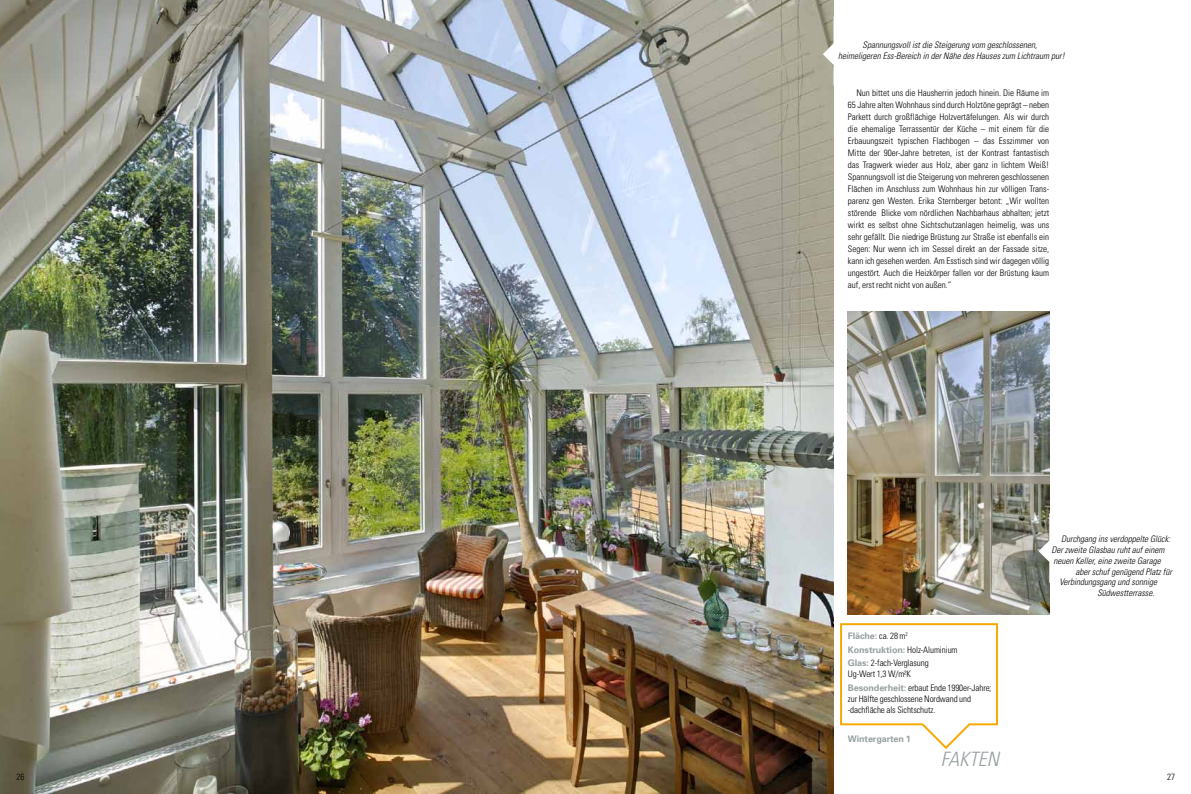
<style>
.page{position:relative;width:1191px;height:794px;background:#fff}
.page>*{position:absolute;margin:0;border:0;box-sizing:border-box;transform-origin:0 0}
.t1{font:italic 300 condensed 19.8px "Univers";color:#97a0a1}
.t2{font:300 condensed 9px/12px "Univers";letter-spacing:-.01em;color:#000}
.t3{font:italic 300 condensed 9px/10.8px "Univers";color:#000}
.t4{font:700 9px "Univers";letter-spacing:-.01em;color:#97a0a1}
.s1{font-weight:700;font-stretch:normal;color:#97a0a1}
</style>
<div class="page">
<img style="left:0;top:0;width:833px;height:794px">
<svg style="left:840px;top:623px;width:158px;height:126px"></svg>
<img style="left:848px;top:312px;width:201px;height:303px">
<svg style="left:1038px;top:513px;width:12px;height:70px"></svg>
<svg style="left:823px;top:17px;width:11px;height:69px"></svg>
<p class="t3" style="left:838px;top:40px;width:228px;text-align:center">Spannungsvoll ist die Steigerung vom geschlossenen,<br>heimeligeren Ess-Bereich in der Nähe des Hauses zum Lichtraum pur!</p>
<p class="t2" style="left:848px;top:87px;width:203px;text-align:justify;text-indent:9px">Nun bittet uns die Hausherrin jedoch hinein. Die Räume im 65 Jahre alten Wohnhaus sind durch Holztöne geprägt – neben Parkett durch großflächige Holzvertäfelungen. Als wir durch die ehemalige Terrassentür der Küche – mit einem für die Erbauungszeit typischen Flachbogen – das Esszimmer von Mitte der 90er-Jahre betreten, ist der Kontrast fantastisch das Tragwerk wieder aus Holz, aber ganz in lichtem Weiß!<br>Spannungsvoll ist die Steigerung von mehreren geschlossenen Flächen im Anschluss zum Wohnhaus hin zur völligen Trans&shy;parenz gen Westen. Erika Sternberger betont: „Wir wollten störende Blicke vom nördlichen Nachbarhaus abhalten; jetzt wirkt es selbst ohne Sichtschutzanlagen heimelig, was uns sehr gefällt. Die niedrige Brüstung zur Straße ist ebenfalls ein Segen: Nur wenn ich im Sessel direkt an der Fassade sitze, kann ich gesehen werden. Am Esstisch sind wir dagegen völlig ungestört. Auch die Heizkörper fallen vor der Brüstung kaum auf, erst recht nicht von außen.“</p>
<p class="t2" style="left:848px;top:628px;width:111px;line-height:13.8px"><span class="s1">Fläche:</span> ca. 28 m<sup>2<br></sup><span class="s1">Konstruktion:</span> Holz-Aluminium<br><span class="s1">Glas:</span> 2-fach-Verglasung</p>
<p class="t2" style="left:848px;top:667px;width:145px;line-height:13.8px">Ug-Wert 1,3 W/m²K<br><span class="s1">Besonderheit:</span> erbaut Ende 1990er-Jahre;</p>
<p class="t2" style="left:848px;top:693px;width:125px;line-height:11px">zur Hälfte geschlossene Nordwand und -dachfläche als Sichtschutz.</p>
<p class="t4" style="left:848px;top:733px;width:65px">Wintergarten 1</p>
<h1 class="t1" style="left:941px;top:747px;width:59px">FAKTEN</h1>
<p class="t3" style="left:1051px;top:533px;width:120px;text-indent:10px">Durchgang ins verdoppelte Glück:<br>Der zweite Glasbau ruht auf einem neuen Keller, eine zweite Garage</p>
<p class="t3" style="left:1075px;top:566px;width:98px">aber schuf genügend Platz für</p>
<p class="t3" style="left:1059px;top:577px;width:99px">Verbindungsgang und sonnige</p>
<p class="t3" style="left:1097px;top:587px;width:58px">Südwestterrasse.</p>
<p class="t2" style="left:17px;top:771px;width:9px">26</p>
<p class="t2" style="left:1167px;top:771px;width:9px">27</p>
</div>
